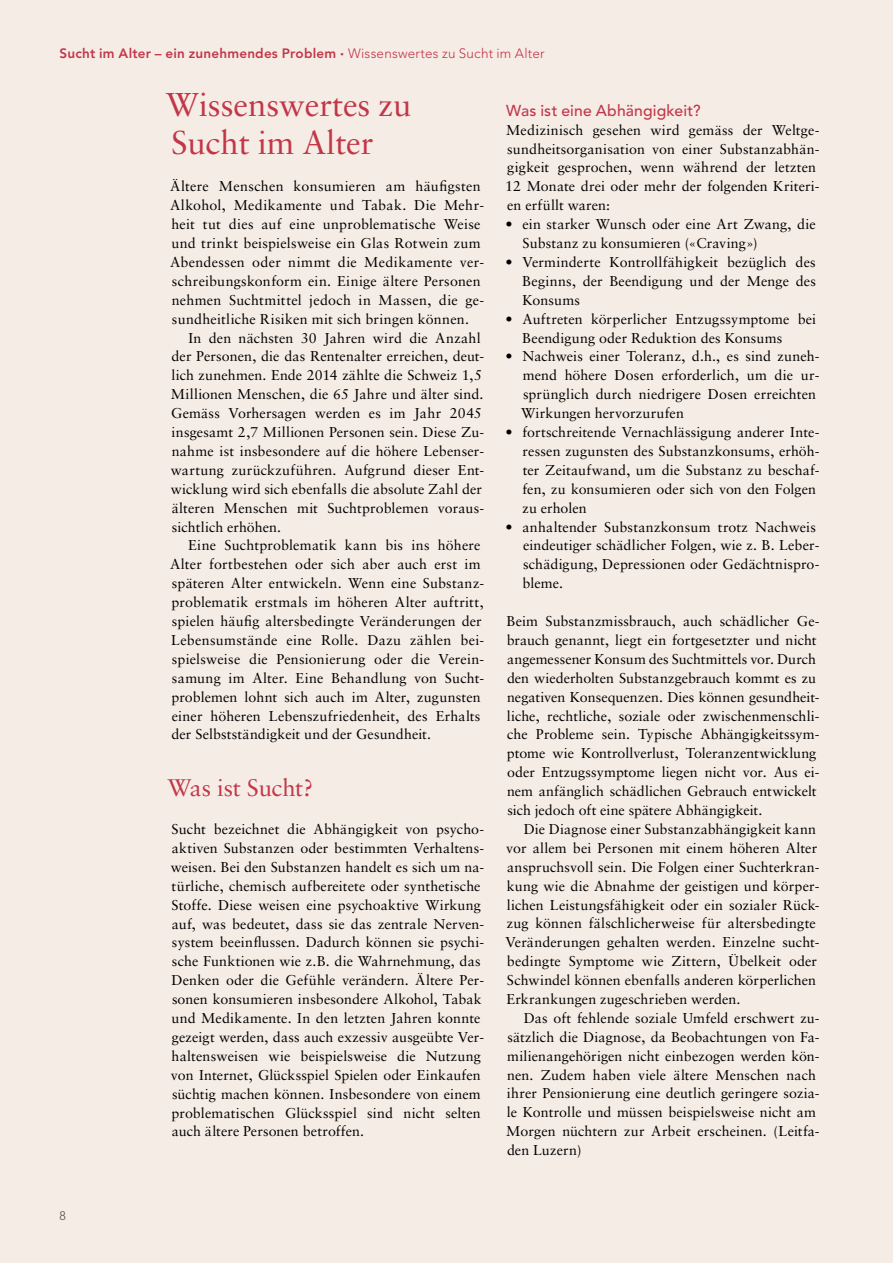
<style>
.page{position:relative;width:893px;height:1263px;background:#f6ece6}
.page>*{position:absolute;margin:0;border:0;box-sizing:border-box;transform-origin:0 0}
.t1{font:33px/37.8px "Sabon";color:#c23748}
.t2{font:24px "Sabon";letter-spacing:-.005em;color:#c23748}
.t3{font:500 15.75px "Avenir";letter-spacing:.01em;color:#c23748}
.t4{font:14.25px/18.9px "Sabon";letter-spacing:.01em;color:#000}
.t5{font:800 13.5px "Avenir";letter-spacing:.015em;color:#c23748}
.t6{font:300 12.3px "Avenir";color:#515051}
.s1{font-weight:900}
.s2{font-weight:300}
</style>
<div class="page">
<p class="t5" style="left:60px;top:46px;width:486px">Sucht im Alter – ein zunehmendes Problem <span class="s1">·</span> <span class="s2">Wissenswertes zu Sucht im Alter</span></p>
<p class="t6" style="left:60px;top:1209px;width:8px">8</p>
<h1 class="t1" style="left:166px;top:85px;width:247px">Wissenswertes zu<br>Sucht im Alter</h1>
<p class="t4" style="left:170px;top:177px;width:316px">Ältere Menschen konsumieren am häufigsten Alkohol, Medikamente und Tabak. Die Mehr&shy;heit tut dies auf eine unproblematische Weise und trinkt beispielsweise ein Glas Rotwein zum Abendessen oder nimmt die Medikamente ver&shy;schreibungskonform ein. Einige ältere Personen nehmen Suchtmittel jedoch in Massen, die ge&shy;sundheitliche Risiken mit sich bringen können.</p>
<p class="t4" style="left:171px;top:328px;width:315px;text-indent:18px">In den nächsten 30 Jahren wird die Anzahl der Personen, die das Rentenalter erreichen, deut&shy;lich zunehmen. Ende 2014 zählte die Schweiz 1,5<br>Millionen Menschen, die 65 Jahre und älter sind.<br>Gemäss Vorhersagen werden es im Jahr 2045 insgesamt 2,7 Millionen Personen sein. Diese Zu&shy;nahme ist insbesondere auf die höhere Lebenser&shy;wartung zurückzuführen. Aufgrund dieser Ent&shy;wicklung wird sich ebenfalls die absolute Zahl der älteren Menschen mit Suchtproblemen voraus&shy;sichtlich erhöhen.</p>
<p class="t4" style="left:170px;top:536px;width:316px;text-indent:18px">Eine Suchtproblematik kann bis ins höhere Alter fortbestehen oder sich aber auch erst im späteren Alter entwickeln. Wenn eine Substanz&shy;problematik erstmals im höheren Alter auftritt, spielen häufig altersbedingte Veränderungen der Lebensumstände eine Rolle. Dazu zählen bei&shy;spielsweise die Pensionierung oder die Verein&shy;samung im Alter. Eine Behandlung von Sucht&shy;problemen lohnt sich auch im Alter, zugunsten einer höheren Lebenszufriedenheit, des Erhalts der Selbstständigkeit und der Gesundheit.</p>
<h2 class="t2" style="left:167px;top:774px;width:148px">Was ist Sucht?</h2>
<p class="t4" style="left:171px;top:819px;width:315px">Sucht bezeichnet die Abhängigkeit von psycho&shy;aktiven Substanzen oder bestimmten Verhaltens&shy;weisen. Bei den Substanzen handelt es sich um na&shy;türliche, chemisch aufbereitete oder synthetische Stoffe. Diese weisen eine psychoaktive Wirkung auf, was bedeutet, dass sie das zentrale Nerven&shy;system beeinflussen. Dadurch können sie psychi&shy;sche Funktionen wie z.B. die Wahrnehmung, das Denken oder die Gefühle verändern. Ältere Per&shy;sonen konsumieren insbesondere Alkohol, Tabak und Medikamente. In den letzten Jahren konnte gezeigt werden, dass auch exzessiv ausgeübte Ver&shy;haltensweisen wie beispielsweise die Nutzung von Internet, Glücksspiel Spielen oder Einkaufen süchtig machen können. Insbesondere von einem problematischen Glücksspiel sind nicht selten auch ältere Personen betroffen.</p>
<p class="t3" style="left:506px;top:101px;width:196px">Was ist eine Abhängigkeit?</p>
<p class="t4" style="left:505px;top:120px;width:316px">Medizinisch gesehen wird gemäss der Weltge&shy;sundheitsorganisation von einer Substanzabhän&shy;gigkeit gesprochen, wenn während der letzten 12 Monate drei oder mehr der folgenden Kriteri&shy;en erfüllt waren:</p>
<p class="t4" style="left:523px;top:215px;width:295px;text-indent:-17px">• ein starker Wunsch oder eine Art Zwang, die<br>Substanz zu konsumieren («Craving»)</p>
<p class="t4" style="left:522px;top:252px;width:295px;text-align:justify;text-indent:-17px">• Verminderte Kontrollfähigkeit bezüglich des Beginns, der Beendigung und der Menge des Konsums</p>
<p class="t4" style="left:522px;top:309px;width:295px;text-indent:-17px">• Auftreten körperlicher Entzugssymptome bei<br>Beendigung oder Reduktion des Konsums</p>
<p class="t4" style="left:521px;top:347px;width:300px;text-indent:-15px">• Nachweis einer Toleranz, d.h., es sind zuneh&shy;mend höhere Dosen erforderlich, um die ur&shy;sprünglich durch niedrigere Dosen erreichten Wirkungen hervorzurufen</p>
<p class="t4" style="left:522px;top:422px;width:299px;text-indent:-17px">• fortschreitende Vernachlässigung anderer Inte&shy;ressen zugunsten des Substanzkonsums, erhöh&shy;ter Zeitaufwand, um die Substanz zu beschaf&shy;fen, zu konsumieren oder sich von den Folgen zu erholen</p>
<p class="t4" style="left:522px;top:517px;width:299px;text-indent:-17px">• anhaltender Substanzkonsum trotz Nachweis eindeutiger schädlicher Folgen, wie z. B. Leber&shy;schädigung, Depressionen oder Gedächtnispro&shy;bleme.</p>
<p class="t4" style="left:507px;top:611px;width:315px">Beim Substanzmissbrauch, auch schädlicher Ge&shy;brauch genannt, liegt ein fortgesetzter und nicht angemessener Konsum des Suchtmittels vor. Durch den wiederholten Substanzgebrauch kommt es zu negativen Konsequenzen. Dies können gesundheit&shy;liche, rechtliche, soziale oder zwischenmenschli&shy;che Probleme sein. Typische Abhängigkeitssym&shy;ptome wie Kontrollverlust, Toleranzentwicklung oder Entzugssymptome liegen nicht vor. Aus ei&shy;nem anfänglich schädlichen Gebrauch entwickelt sich jedoch oft eine spätere Abhängigkeit.</p>
<p class="t4" style="left:505px;top:819px;width:316px;text-indent:18px">Die Diagnose einer Substanzabhängigkeit kann vor allem bei Personen mit einem höheren Alter anspruchsvoll sein. Die Folgen einer Suchterkran&shy;kung wie die Abnahme der geistigen und körper&shy;lichen Leistungsfähigkeit oder ein sozialer Rück&shy;zug können fälschlicherweise für altersbedingte Veränderungen gehalten werden. Einzelne sucht&shy;bedingte Symptome wie Zittern, Übelkeit oder Schwindel können ebenfalls anderen körperlichen Erkrankungen zugeschrieben werden.</p>
<p class="t4" style="left:506px;top:1008px;width:315px;text-indent:17px">Das oft fehlende soziale Umfeld erschwert zu&shy;sätzlich die Diagnose, da Beobachtungen von Fa&shy;milienangehörigen nicht einbezogen werden kön&shy;nen. Zudem haben viele ältere Menschen nach ihrer Pensionierung eine deutlich geringere sozia&shy;le Kontrolle und müssen beispielsweise nicht am Morgen nüchtern zur Arbeit erscheinen. (Leitfa&shy;den Luzern)</p>
</div>
